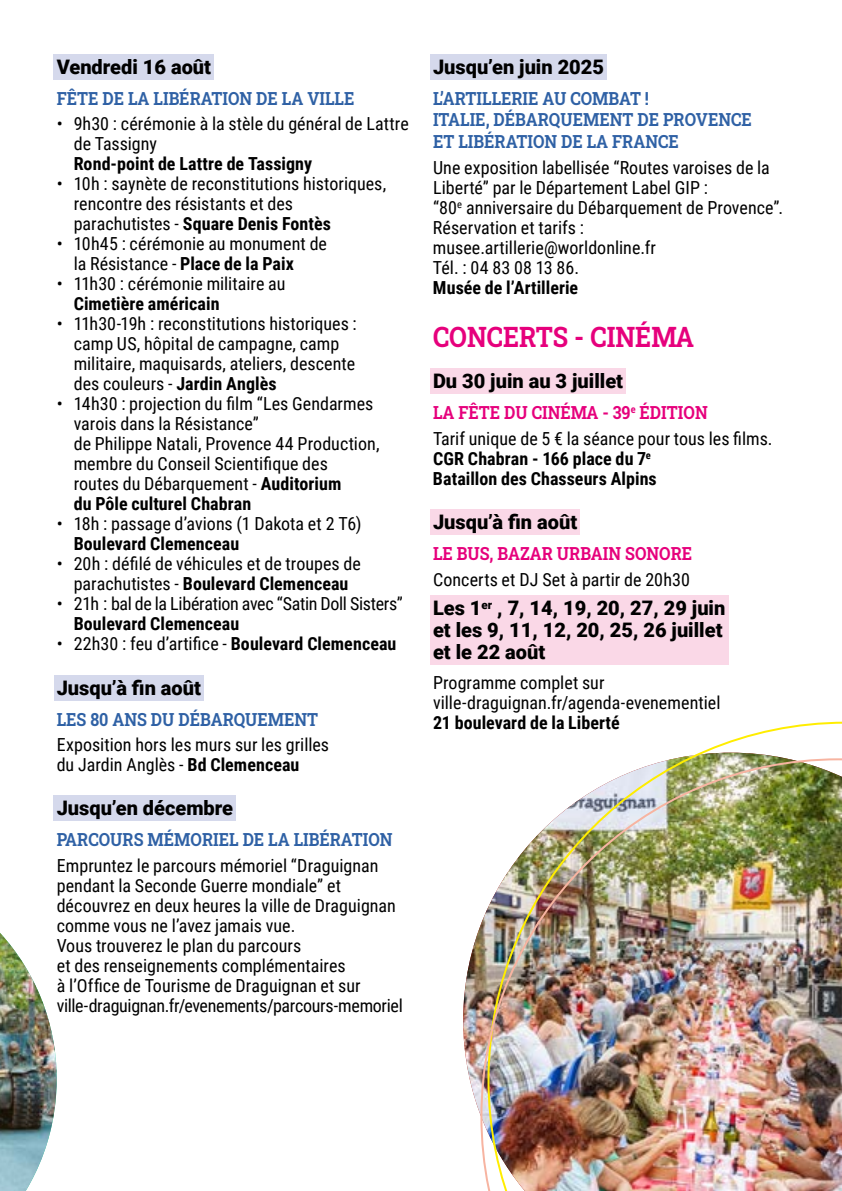
<style>
.page{position:relative;width:842px;height:1191px;background:#fff}
.page>*{position:absolute;margin:0;border:0;box-sizing:border-box;transform-origin:0 0}
.t1{font:700 28px "Roboto Slab";color:#e6007c;scale:.9 1}
.t2{font:900 20px/22px "Roboto";color:#000}
.t3{font:18px/20px "Roboto Condensed";color:#000}
.t4{font:700 18px/20px "Roboto Condensed";letter-spacing:.005em;color:#000}
.t5{font:700 18px/21.6px "Roboto Slab";color:#2f61a5;scale:.9 1}
.t6{font:700 18px "Roboto Slab";color:#e6007c;scale:.9 1}
.t7{font:18px "Roboto Condensed";letter-spacing:-.02em;color:#000}
.s1{font-weight:700}
.s2{font-weight:400}
</style>
<div class="page">
<img style="left:463px;top:927px;width:17px;height:187px">
<svg style="left:678px;top:721px;width:164px;height:37px"></svg>
<img style="left:480px;top:758px;width:362px;height:433px">
<img style="left:0;top:933px;width:57px;height:258px">
<div style="left:54px;top:54px;width:160px;height:26px;background:#d5d9ec"></div>
<div style="left:54px;top:674px;width:150px;height:26px;background:#d5d9ec"></div>
<div style="left:54px;top:795px;width:182px;height:26px;background:#d5d9ec"></div>
<div style="left:430px;top:54px;width:177px;height:26px;background:#d5d9ec"></div>
<div style="left:430px;top:368px;width:196px;height:26px;background:#fad8e7"></div>
<div style="left:430px;top:509px;width:150px;height:26px;background:#fad8e7"></div>
<div style="left:430px;top:595px;width:298px;height:70px;background:#fad8e7"></div>
<p class="t2" style="left:57px;top:55px;width:156px">Vendredi 16 août</p>
<p class="t5" style="left:57px;top:87px;width:332px">FÊTE DE LA LIBÉRATION DE LA VILLE</p>
<p class="t3" style="left:74px;top:113px;width:337px;text-indent:-17px">• 9h30 : cérémonie à la stèle du général de Lattre de Tassigny</p>
<p class="t4" style="left:74px;top:153px;width:240px">Rond-point de Lattre de Tassigny</p>
<p class="t3" style="left:74px;top:173px;width:314px;text-indent:-17px">• 10h : saynète de reconstitutions historiques, rencontre des résistants et des parachutistes - <span class="s1">Square Denis Fontès</span></p>
<p class="t3" style="left:74px;top:233px;width:255px;text-indent:-17px">• 10h45 : cérémonie au monument de la Résistance - <span class="s1">Place de la Paix</span></p>
<p class="t3" style="left:57px;top:273px;width:230px">• 11h30 : cérémonie militaire au</p>
<p class="t4" style="left:74px;top:293px;width:147px">Cimetière américain</p>
<p class="t3" style="left:74px;top:313px;width:285px;text-indent:-17px">• 11h30-19h : reconstitutions historiques : camp US, hôpital de campagne, camp militaire, maquisards, ateliers, descente des couleurs - <span class="s1">Jardin Anglès</span></p>
<p class="t3" style="left:74px;top:393px;width:307px;text-indent:-17px">• 14h30 : projection du film “Les Gendarmes varois dans la Résistance”<br>de Philippe Natali, Provence 44 Production, membre du Conseil Scientifique des<br>routes du Débarquement - <span class="s1">Auditorium<br>du Pôle culturel Chabran</span></p>
<p class="t3" style="left:57px;top:513px;width:306px">• 18h : passage d’avions (1 Dakota et 2 T6)</p>
<p class="t4" style="left:74px;top:533px;width:167px">Boulevard Clemenceau</p>
<p class="t3" style="left:57px;top:553px;width:306px;text-align:center">• 20h : défilé de véhicules et de troupes de parachutistes - <span class="s1">Boulevard Clemenceau</span></p>
<p class="t7" style="left:57px;top:591px;width:348px">• 21h : bal de la Libération avec “Satin Doll Sisters”</p>
<p class="t4" style="left:74px;top:613px;width:167px">Boulevard Clemenceau</p>
<p class="t3" style="left:57px;top:633px;width:341px">• 22h30 : feu d’artifice - <span class="s1">Boulevard Clemenceau</span></p>
<p class="t2" style="left:57px;top:675px;width:146px">Jusqu’à fin août</p>
<p class="t5" style="left:57px;top:707px;width:292px">LES 80 ANS DU DÉBARQUEMENT</p>
<p class="t3" style="left:57px;top:734px;width:274px">Exposition hors les murs sur les grilles du Jardin Anglès - <span class="s1">Bd Clemenceau</span></p>
<p class="t2" style="left:57px;top:796px;width:178px">Jusqu’en décembre</p>
<p class="t5" style="left:57px;top:828px;width:375px">PARCOURS MÉMORIEL DE LA LIBÉRATION</p>
<p class="t3" style="left:57px;top:854px;width:348px">Empruntez le parcours mémoriel “Draguignan pendant la Seconde Guerre mondiale” et découvrez en deux heures la ville de Draguignan comme vous ne l’avez jamais vue.<br>Vous trouverez le plan du parcours<br>et des renseignements complémentaires<br>à l’Office de Tourisme de Draguignan et sur ville-draguignan.fr/evenements/parcours-memoriel</p>
<p class="t2" style="left:433px;top:55px;width:173px">Jusqu’en juin 2025</p>
<p class="t5" style="left:433px;top:87px;width:356px">L’ARTILLERIE AU COMBAT !<br>ITALIE, DÉBARQUEMENT DE PROVENCE<br>ET LIBÉRATION DE LA FRANCE</p>
<p class="t3" style="left:433px;top:156px;width:352px">Une exposition labellisée “Routes varoises de la Liberté” par le Département Label GIP :<br>“80<sup>e</sup> anniversaire du Débarquement de Provence”.<br>Réservation et tarifs : musee.artillerie@worldonline.fr<br>Tél. : 04 83 08 13 86.</p>
<p class="t4" style="left:433px;top:276px;width:147px">Musée de l’Artillerie</p>
<h1 class="t1" style="left:433px;top:318px;width:292px">CONCERTS - CINÉMA</h1>
<p class="t2" style="left:433px;top:369px;width:192px">Du 30 juin au 3 juillet</p>
<p class="t6" style="left:433px;top:400px;width:307px">LA FÊTE DU CINÉMA - 39<sup>e</sup> ÉDITION</p>
<p class="t4" style="left:433px;top:428px;width:341px"><span class="s2">Tarif unique de 5 € la séance pour tous les films.<br></span>CGR Chabran - 166 place du 7<sup>e<br></sup>Bataillon des Chasseurs Alpins</p>
<p class="t2" style="left:433px;top:510px;width:146px">Jusqu’à fin août</p>
<p class="t6" style="left:433px;top:541px;width:289px">LE BUS, BAZAR URBAIN SONORE</p>
<p class="t3" style="left:433px;top:568px;width:258px">Concerts et DJ Set à partir de 20h30</p>
<p class="t2" style="left:433px;top:596px;width:294px">Les 1<sup>er</sup> , 7, 14, 19, 20, 27, 29 juin et les 9, 11, 12, 20, 25, 26 juillet et le 22 août</p>
<p class="t3" style="left:433px;top:671px;width:289px">Programme complet sur ville-draguignan.fr/agenda-evenementiel</p>
<p class="t4" style="left:433px;top:711px;width:188px">21 boulevard de la Liberté</p>
</div>
